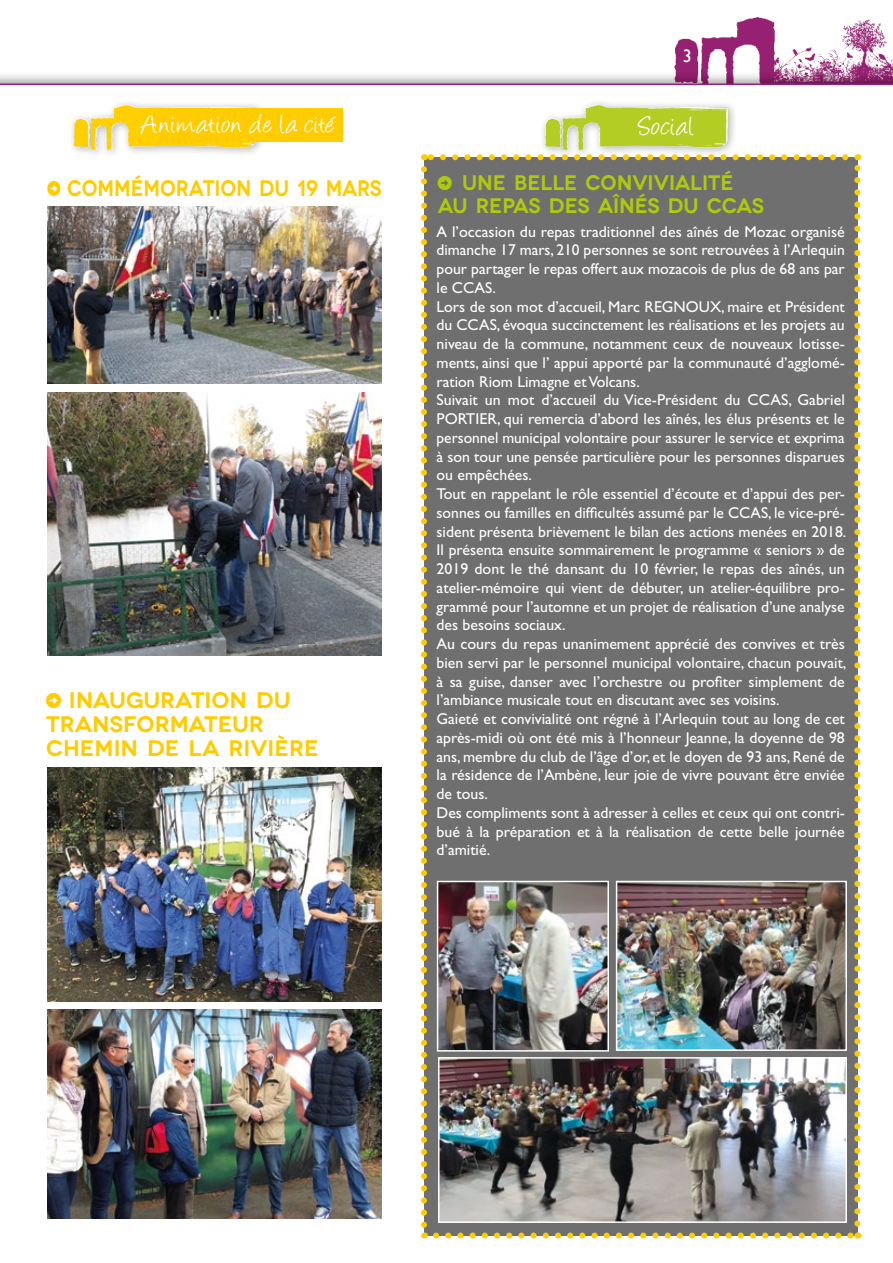
<style>
.page{position:relative;width:893px;height:1263px;background:#fff}
.page>*{position:absolute;margin:0;border:0;box-sizing:border-box;transform-origin:0 0}
.t1{font:30px "Angelina";letter-spacing:.03em;color:#fff}
.t2{font:600 22.5px/24px "Novecentowide";color:#fc0}
.t3{font:600 22.5px "Novecentowide";color:#fc0;scale:.87 1}
.t4{font:600 21px/22.5px "Novecentowide";color:#afca0b;scale:.96 1}
.t5{font:18px "Gill Sans";color:#fff}
.t6{font:15.75px/18.8px "Gill Sans Std";color:#fff}
.s1{font-family:"Iconic Stroke";font-weight:400}
</style>
<div class="page">
<div style="left:0;top:0;width:893px;height:85px;background:#000;opacity:.35"></div>
<hr style="left:0;top:84px;width:893px;height:1px;background:#962071">
<div style="left:424px;top:157px;width:433px;height:1078px;background:#706f6f"></div>
<svg style="left:436px;top:1232px;width:415px;height:6px"></svg>
<svg style="left:421px;top:169px;width:6px;height:1069px"></svg>
<svg style="left:854px;top:154px;width:6px;height:1069px"></svg>
<svg style="left:424px;top:154px;width:421px;height:6px"></svg>
<div style="left:539px;top:99px;width:199px;height:61px;background:#000;opacity:.3"></div>
<img style="left:545px;top:105px;width:183px;height:45px">
<div style="left:68px;top:99px;width:199px;height:61px;background:#000;opacity:.3"></div>
<img style="left:74px;top:105px;width:183px;height:45px">
<div style="left:158px;top:108px;width:185px;height:33px;background:#fc0"></div>
<img style="left:48px;top:207px;width:334px;height:176px">
<img style="left:48px;top:393px;width:334px;height:263px">
<img style="left:48px;top:1010px;width:334px;height:209px">
<img style="left:47px;top:768px;width:335px;height:234px">
<img style="left:440px;top:884px;width:166px;height:164px">
<div style="left:437px;top:881px;width:172px;height:170px;border:2px solid #fff"></div>
<img style="left:619px;top:884px;width:225px;height:164px">
<div style="left:616px;top:881px;width:231px;height:170px;border:2px solid #fff"></div>
<img style="left:441px;top:1060px;width:403px;height:160px">
<div style="left:438px;top:1057px;width:409px;height:166px;border:2px solid #fff"></div>
<h1 class="t1" style="left:141px;top:112px;width:195px">Animation de la cité</h1>
<h2 class="t3" style="left:47px;top:174px;width:386px"><span class="s1">$</span> COMMÉMORATION DU 19 MARS</h2>
<h2 class="t2" style="left:46px;top:688px;width:274px"><span class="s1">$</span> INAUGURATION DU<br>TRANSFORMATEUR<br>CHEMIN DE LA RIVIÈRE</h2>
<p class="t5" style="left:683px;top:46px;width:10px">3</p>
<h1 class="t1" style="left:639px;top:114px;width:57px">Social</h1>
<h3 class="t4" style="left:438px;top:172px;width:341px"><span class="s1">$</span> UNE BELLE CONVIVIALITÉ<br>AU REPAS DES AÎNÉS DU CCAS</h3>
<p class="t6" style="left:437px;top:222px;width:411px">A l’occasion du repas traditionnel des aînés de Mozac organisé dimanche 17 mars, 210 personnes se sont retrouvées à l’Arlequin pour partager le repas offert aux mozacois de plus de 68 ans par le CCAS.<br>Lors de son mot d’accueil, Marc REGNOUX, maire et Président du CCAS, évoqua succinctement les réalisations et les projets au niveau de la commune, notamment ceux de nouveaux lotisse&shy;ments, ainsi que l’ appui apporté par la communauté d’agglomé&shy;ration Riom Limagne et Volcans.<br>Suivait un mot d’accueil du Vice-Président du CCAS, Gabriel PORTIER, qui remercia d’abord les aînés, les élus présents et le personnel municipal volontaire pour assurer le service et exprima à son tour une pensée particulière pour les personnes disparues ou empêchées.<br>Tout en rappelant le rôle essentiel d’écoute et d’appui des per&shy;sonnes ou familles en difficultés assumé par le CCAS, le vice-pré&shy;sident présenta brièvement le bilan des actions menées en 2018.<br>Il présenta ensuite sommairement le programme « seniors » de 2019 dont le thé dansant du 10 février, le repas des aînés, un atelier-mémoire qui vient de débuter, un atelier-équilibre pro&shy;grammé pour l’automne et un projet de réalisation d’une analyse des besoins sociaux.<br>Au cours du repas unanimement apprécié des convives et très bien servi par le personnel municipal volontaire, chacun pouvait, à sa guise, danser avec l’orchestre ou profiter simplement de l’ambiance musicale tout en discutant avec ses voisins.<br>Gaieté et convivialité ont régné à l’Arlequin tout au long de cet après-midi où ont été mis à l’honneur Jeanne, la doyenne de 98 ans, membre du club de l’âge d’or, et le doyen de 93 ans, René de la résidence de l’Ambène, leur joie de vivre pouvant être enviée de tous.<br>Des compliments sont à adresser à celles et ceux qui ont contri&shy;bué à la préparation et à la réalisation de cette belle journée d’amitié.</p>
</div>
